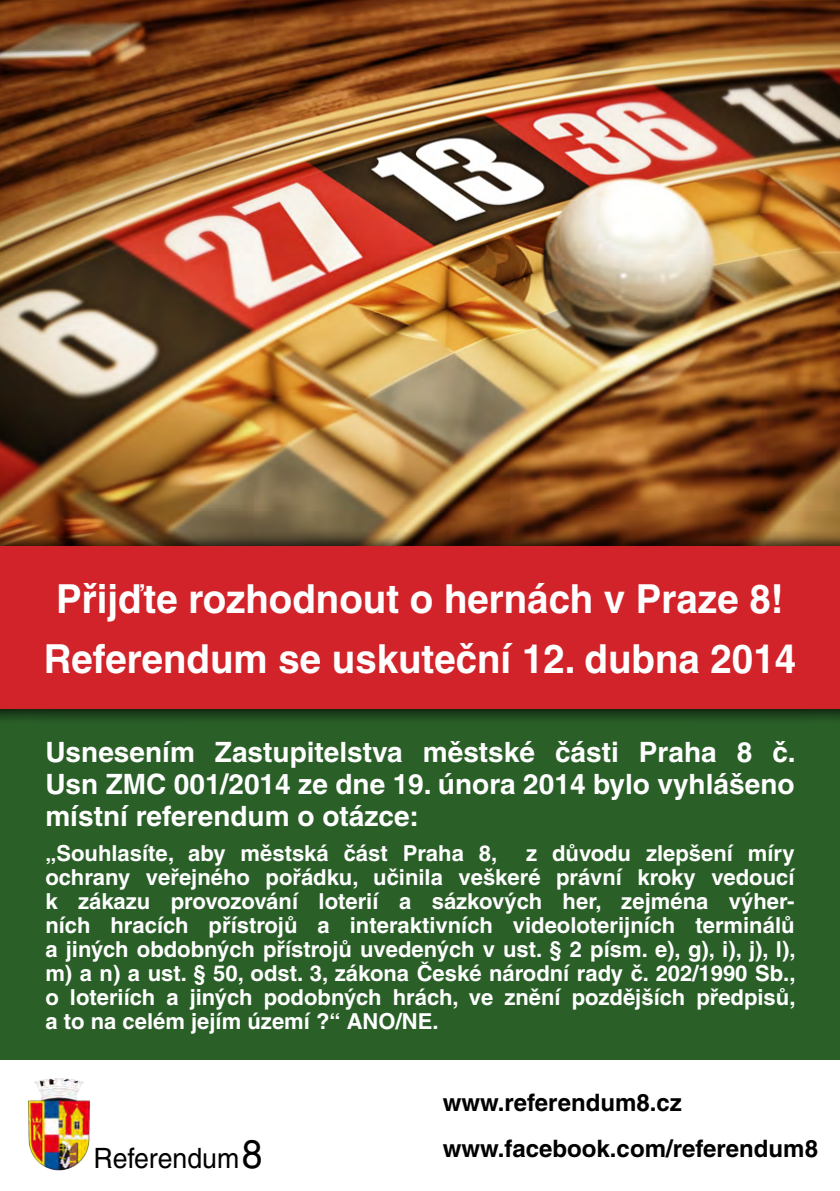
<style>
.page{position:relative;width:840px;height:1191px;background:#fff}
.page>*{position:absolute;margin:0;border:0;box-sizing:border-box;transform-origin:0 0}
.t1{font:700 40px/60px "Helvetica CE";color:#fff;text-align:center;scale:.96 1}
.t2{font:700 28px/32px "Helvetica CE";color:#fff;text-align:justify}
.t3{font:28px "Helvetica CE";color:#000;scale:.95 1}
.t4{font:700 24px/45.8px "Helvetica CE";color:#000}
.t5{font:700 22px/24px "Helvetica CE";color:#fff;text-align:justify}
.s1{font-size:40px}
</style>
<div class="page">
<div style="left:0;top:0;width:839px;height:1059px;background:#2a5f28"></div>
<img style="left:0;top:0;width:839px;height:530px">
<div style="left:0;top:530px;width:839px;height:195px;background:#000;opacity:.75"></div>
<div style="left:0;top:546px;width:839px;height:163px;background:#d2232a"></div>
<img style="left:28px;top:1078px;width:62px;height:93px">
<h1 class="t1" style="left:44px;top:569px;width:784px">Přijďte rozhodnout o hernách v Praze 8!<br>Referendum se uskuteční 12. dubna 2014</h1>
<p class="t2" style="left:45px;top:736px;width:751px">Usnesením Zastupitelstva městské části Praha 8 č.<br>Usn ZMC 001/2014 ze dne 19. února 2014 bylo vyhlášeno místní referendum o otázce:</p>
<p class="t5" style="left:45px;top:841px;width:453px">„Souhlasíte, aby městská část Praha 8,</p>
<p class="t5" style="left:45px;top:841px;width:751px;text-indent:480px">z důvodu zlepšení míry ochrany veřejného pořádku, učinila veškeré právní kroky vedoucí k zákazu provozování loterií a sázkových her, zejména výher&shy;ních hracích přístrojů a interaktivních videoloterijních terminálů a jiných obdobných přístrojů uvedených v ust. § 2 písm. e), g), i), j), l), m) a n) a ust. § 50, odst. 3, zákona České národní rady č. 202/1990 Sb., o loteriích a jiných podobných hrách, ve znění pozdějších předpisů, a to na celém jejím území ?“ ANO/NE.</p>
<p class="t3" style="left:93px;top:1141px;width:179px">Referendum<span class="s1">8</span></p>
<p class="t4" style="left:442px;top:1080px;width:376px">www.referendum8.cz www.facebook.com/referendum8</p>
</div>
